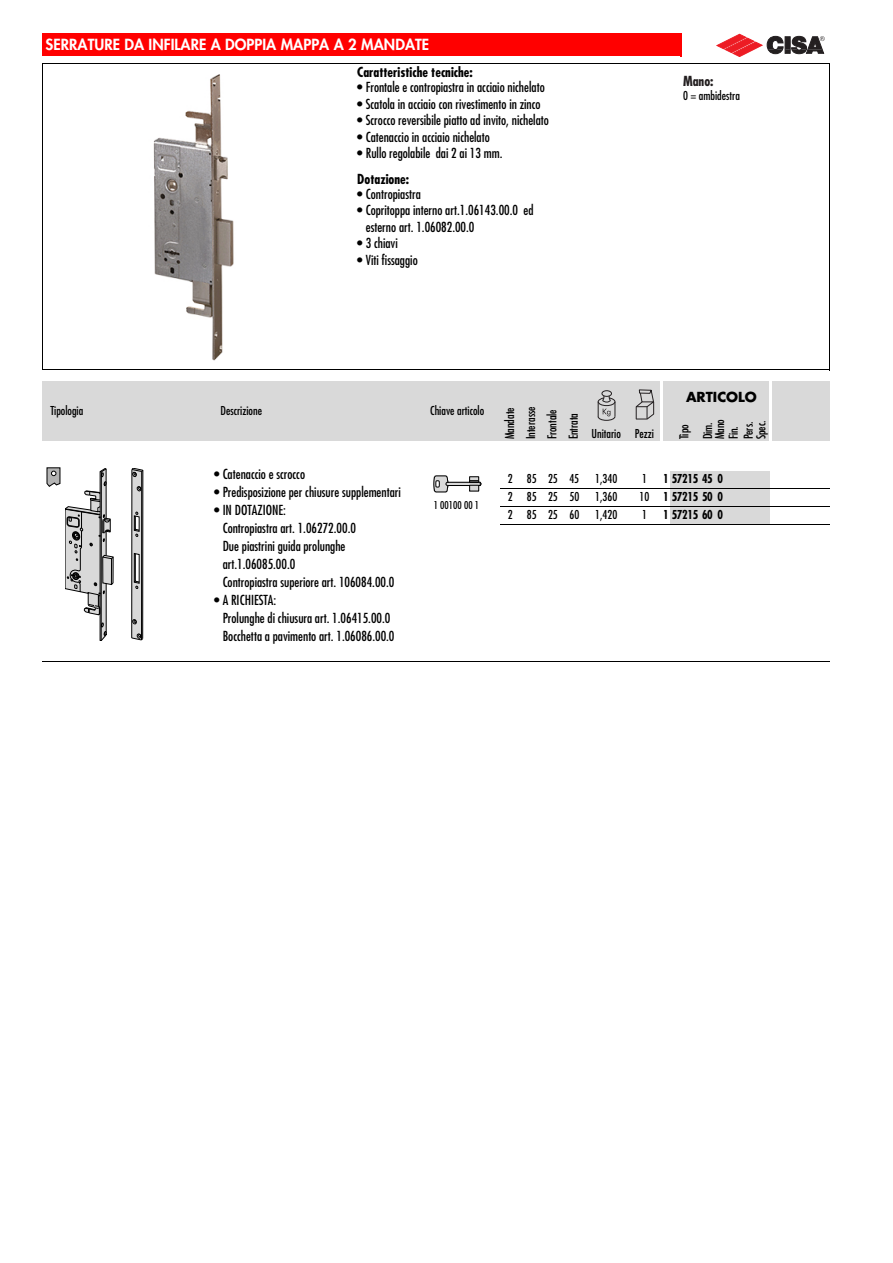
<style>
.page{position:relative;width:893px;height:1263px;background:#fff}
.page>*{position:absolute;margin:0;border:0;box-sizing:border-box;transform-origin:0 0}
.Book{font:800 15px "Futura";color:#fff}
.Book-2{font:condensed 13.5px/18px "Futura";color:#000}
.Book-3{font:700 condensed 13.5px "Futura";color:#000}
.Book-4{font:700 13.5px "Futura";color:#000}
.Book-5{font:700 condensed 13.5px "Futura";color:#231f20}
.Book-6{font:condensed 12px/21.3px "Futura";color:#000}
.Book-7{font:700 condensed 12px "Futura";letter-spacing:-.03em;color:#000;scale:.95 1}
.Book-8{font:condensed 10.5px "Futura";color:#000}
.s1{font-weight:700}
.s2{font-weight:400}
</style>
<div class="page">
<div style="left:42px;top:34px;width:638px;height:21px;background:#f00"></div>
<hr style="left:42px;top:33px;width:639px;height:2px;background:#f00">
<svg style="left:680px;top:35px;width:1px;height:21px"></svg>
<hr style="left:42px;top:55px;width:638px;height:1px;background:#f00">
<div style="left:42px;top:382px;width:170px;height:59px;background:#d9d9d9"></div>
<div style="left:212px;top:382px;width:203px;height:59px;background:#d9d9d9"></div>
<div style="left:415px;top:382px;width:85px;height:59px;background:#d9d9d9"></div>
<div style="left:500px;top:382px;width:21px;height:59px;background:#d9d9d9"></div>
<div style="left:521px;top:382px;width:21px;height:59px;background:#d9d9d9"></div>
<div style="left:542px;top:382px;width:21px;height:59px;background:#d9d9d9"></div>
<div style="left:563px;top:382px;width:22px;height:59px;background:#d9d9d9"></div>
<div style="left:585px;top:382px;width:76px;height:34px;background:#d9d9d9"></div>
<div style="left:661px;top:382px;width:9px;height:59px;background:#d9d9d9"></div>
<div style="left:670px;top:382px;width:100px;height:34px;background:#d9d9d9"></div>
<div style="left:770px;top:382px;width:59px;height:34px;background:#d9d9d9"></div>
<div style="left:585px;top:416px;width:42px;height:25px;background:#d9d9d9"></div>
<div style="left:627px;top:416px;width:34px;height:25px;background:#d9d9d9"></div>
<div style="left:670px;top:416px;width:29px;height:25px;background:#d9d9d9"></div>
<div style="left:699px;top:416px;width:15px;height:25px;background:#d9d9d9"></div>
<div style="left:714px;top:416px;width:11px;height:25px;background:#d9d9d9"></div>
<div style="left:725px;top:416px;width:15px;height:25px;background:#d9d9d9"></div>
<div style="left:740px;top:416px;width:15px;height:25px;background:#d9d9d9"></div>
<div style="left:755px;top:416px;width:15px;height:25px;background:#d9d9d9"></div>
<div style="left:770px;top:416px;width:59px;height:25px;background:#d9d9d9"></div>
<hr style="left:660px;top:382px;width:3px;height:59px;background:#fff">
<hr style="left:768px;top:382px;width:3px;height:59px;background:#fff">
<div style="left:601px;top:390px;width:11px;height:7px;border:1px solid #231f20;border-radius:50%"></div>
<svg style="left:597px;top:395px;width:18px;height:26px"></svg>
<svg style="left:635px;top:390px;width:19px;height:29px"></svg>
<hr style="left:42px;top:63px;width:787px;height:1px;background:#000">
<hr style="left:829px;top:64px;width:1px;height:306px;background:#000">
<hr style="left:42px;top:370px;width:787px;height:1px;background:#000">
<hr style="left:42px;top:63px;width:1px;height:307px;background:#000">
<svg style="left:716px;top:34px;width:108px;height:22px"></svg>
<hr style="left:42px;top:661px;width:787px;height:1px;background:#000">
<svg style="left:47px;top:468px;width:66px;height:172px"></svg>
<svg style="left:131px;top:468px;width:12px;height:172px;background:#919191"></svg>
<div style="left:670px;top:471px;width:29px;height:18px;background:#d9d9d9"></div>
<div style="left:699px;top:471px;width:15px;height:18px;background:#d9d9d9"></div>
<div style="left:714px;top:471px;width:11px;height:18px;background:#d9d9d9"></div>
<div style="left:725px;top:471px;width:45px;height:18px;background:#d9d9d9"></div>
<div style="left:670px;top:489px;width:29px;height:18px;background:#d9d9d9"></div>
<div style="left:699px;top:489px;width:15px;height:18px;background:#d9d9d9"></div>
<div style="left:714px;top:489px;width:11px;height:18px;background:#d9d9d9"></div>
<div style="left:725px;top:489px;width:45px;height:18px;background:#d9d9d9"></div>
<div style="left:670px;top:507px;width:29px;height:18px;background:#d9d9d9"></div>
<div style="left:699px;top:507px;width:15px;height:18px;background:#d9d9d9"></div>
<div style="left:714px;top:507px;width:11px;height:18px;background:#d9d9d9"></div>
<div style="left:725px;top:507px;width:45px;height:18px;background:#d9d9d9"></div>
<hr style="left:500px;top:488px;width:329px;height:1px;background:#000">
<hr style="left:500px;top:506px;width:329px;height:1px;background:#000">
<hr style="left:500px;top:524px;width:329px;height:1px;background:#000">
<svg style="left:434px;top:476px;width:47px;height:16px"></svg>
<img style="left:153px;top:74px;width:81px;height:287px">
<p class="Book" style="left:46px;top:38px;width:385px">SERRATURE DA INFILARE A DOPPIA MAPPA A 2 MANDATE</p>
<p class="Book-3" style="left:357px;top:66px;width:117px">Caratteristiche tecniche:</p>
<p class="Book-2" style="left:357px;top:79px;width:189px">• Frontale e contropiastra in acciaio nichelato</p>
<p class="Book-2" style="left:357px;top:96px;width:185px">• Scatola in acciaio con rivestimento in zinco</p>
<p class="Book-2" style="left:357px;top:112px;width:193px">• Scrocco reversibile piatto ad invito, nichelato</p>
<p class="Book-2" style="left:357px;top:129px;width:134px">• Catenaccio in acciaio nichelato</p>
<p class="Book-2" style="left:357px;top:141px;width:147px;line-height:25.5px">• Rullo regolabile dai 2 ai 13 mm.<br><span class="s1">Dotazione:</span></p>
<p class="Book-2" style="left:357px;top:186px;width:65px">• Contropiastra</p>
<p class="Book-2" style="left:366px;top:203px;width:169px;line-height:16.5px;text-indent:-8px">• Copritoppa interno art.1.06143.00.0 ed esterno art. 1.06082.00.0</p>
<p class="Book-2" style="left:357px;top:235px;width:42px">• 3 chiavi</p>
<p class="Book-2" style="left:357px;top:252px;width:62px">• Viti fissaggio</p>
<p class="Book-5" style="left:683px;top:75px;width:32px">Mano:</p>
<p class="Book-6" style="left:683px;top:86px;width:58px">0 = ambidestra</p>
<p class="Book-6" style="left:50px;top:401px;width:34px">Tipologia</p>
<p class="Book-6" style="left:220px;top:401px;width:43px">Descrizione</p>
<p class="Book-6" style="left:430px;top:401px;width:55px">Chiave articolo</p>
<p class="Book-6" style="left:500px;top:439px;width:34px;rotate:-90deg">Mandate<br>Interasse<br>Frontale<br>Entrata</p>
<p class="Book-4" style="left:686px;top:391px;width:72px">ARTICOLO</p>
<p class="Book-6" style="left:591px;top:424px;width:64px">Unitario Pezzi</p>
<p class="Book-6" style="left:673px;top:439px;width:19px;line-height:23.9px;rotate:-90deg">Tipo<br>Dim.</p>
<p class="Book-6" style="left:713px;top:439px;width:22px;line-height:13.6px;rotate:-90deg">Mano<br>Fin.</p>
<p class="Book-6" style="left:743px;top:439px;width:20px;line-height:12.6px;rotate:-90deg">Pers.<br>Spec.</p>
<p class="Book-2" style="left:214px;top:466px;width:92px">• Catenaccio e scrocco</p>
<p class="Book-2" style="left:214px;top:484px;width:188px">• Predisposizione per chiusure supplementari</p>
<p class="Book-2" style="left:223px;top:502px;width:173px;text-indent:-9px">• IN DOTAZIONE:<br>Contropiastra art. 1.06272.00.0<br>Due piastrini guida prolunghe art.1.06085.00.0<br>Contropiastra superiore art. 106084.00.0</p>
<p class="Book-2" style="left:223px;top:592px;width:173px;text-indent:-9px">• A RICHIESTA:<br>Prolunghe di chiusura art. 1.06415.00.0<br>Bocchetta a pavimento art. 1.06086.00.0</p>
<p class="Book-8" style="left:434px;top:500px;width:47px">1 00100 00 1</p>
<p class="Book-6" style="left:508px;top:469px;width:73px">2 85 25 45</p>
<p class="Book-6" style="left:595px;top:469px;width:24px">1,340</p>
<p class="Book-6" style="left:642px;top:469px;width:6px">1</p>
<p class="Book-7" style="left:663px;top:474px;width:65px">1 57215 45 0</p>
<p class="Book-6" style="left:508px;top:487px;width:73px">2 85 25 50</p>
<p class="Book-6" style="left:595px;top:487px;width:24px">1,360</p>
<p class="Book-7" style="left:639px;top:492px;width:89px"><span class="s2">10</span> 1 57215 50 0</p>
<p class="Book-6" style="left:508px;top:505px;width:73px">2 85 25 60</p>
<p class="Book-6" style="left:595px;top:505px;width:24px">1,420</p>
<p class="Book-6" style="left:642px;top:505px;width:6px">1</p>
<p class="Book-7" style="left:663px;top:510px;width:65px">1 57215 60 0</p>
</div>
